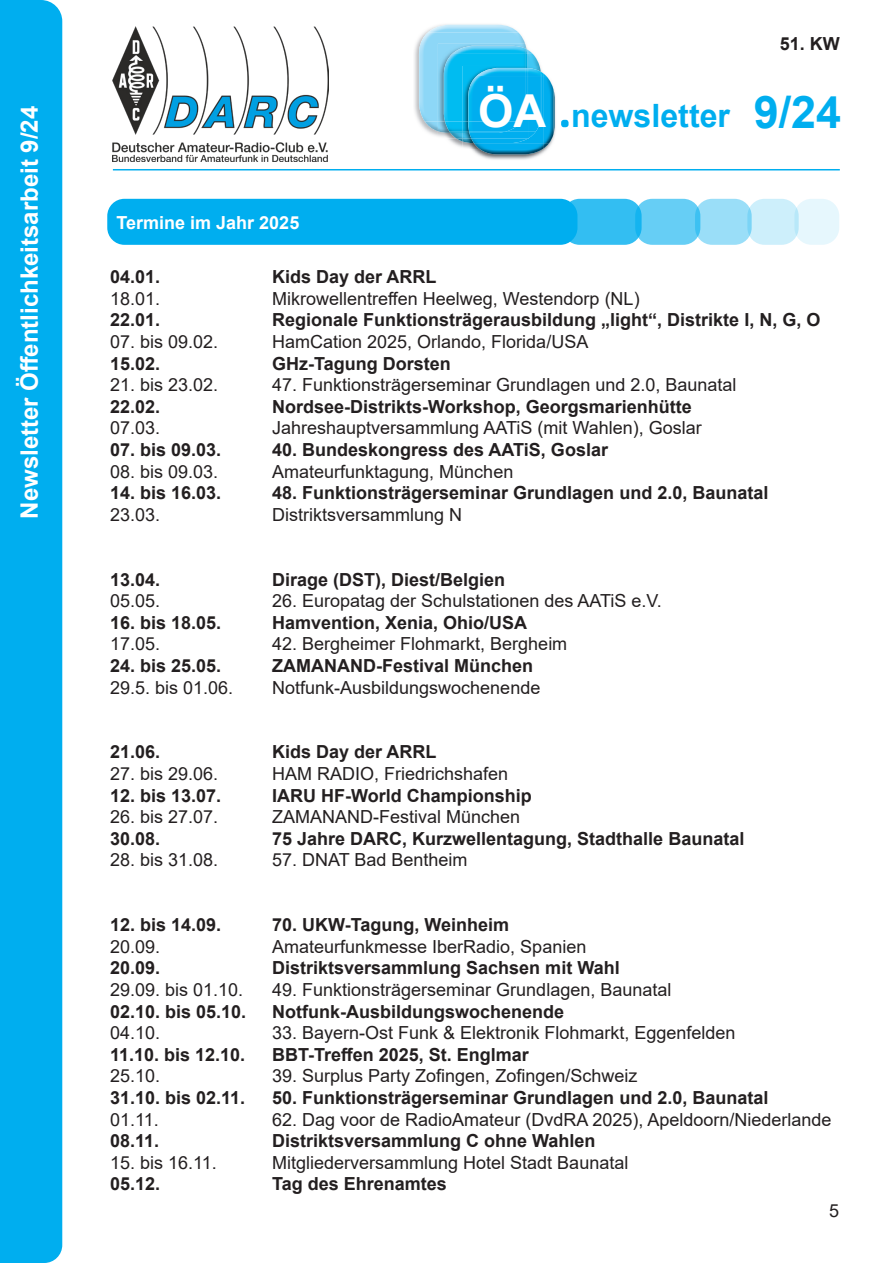
<style>
.page{position:relative;width:893px;height:1263px;background:#fff}
.page>*{position:absolute;margin:0;border:0;box-sizing:border-box;transform-origin:0 0}
.t1{font:700 45px "Arial";color:#00aeef}
.t2{font:700 32.1px "Arial";color:#00aeef}
.t3{font:700 24px "Arial";color:#fff}
.Text_OV-Info{font:18px "Arial";color:#231f20}
.Text_OV-Info-2{font:700 18px "Arial";color:#231f20}
.t4{font:700 18px "Arial";color:#fff}
.s1{font-size:45.45px;color:#fff}
</style>
<div class="page">
<div style="left:0;top:0;width:62px;height:1263px;background:#00aeef"></div>
<img style="left:113px;top:27px;width:215px;height:134px">
<hr style="left:113px;top:169px;width:727px;height:1px;background:#00aeef">
<img style="left:414px;top:24px;width:112px;height:112px">
<img style="left:419px;top:25px;width:100px;height:8px">
<svg style="left:425px;top:122px;width:13px;height:9px"></svg>
<img style="left:419px;top:33px;width:106px;height:89px">
<img style="left:448px;top:139px;width:14px;height:8px">
<img style="left:438px;top:44px;width:88px;height:78px">
<img style="left:444px;top:46px;width:82px;height:8px">
<img style="left:444px;top:54px;width:82px;height:68px">
<img style="left:471px;top:75px;width:85px;height:85px">
<img style="left:462px;top:66px;width:64px;height:56px">
<svg style="left:526px;top:49px;width:20px;height:27px"></svg>
<img style="left:477px;top:68px;width:49px;height:8px">
<svg style="left:450px;top:122px;width:21px;height:19px"></svg>
<img style="left:480px;top:89px;width:75px;height:65px">
<img style="left:474px;top:143px;width:69px;height:6px">
<img style="left:541px;top:76px;width:12px;height:67px">
<img style="left:471px;top:76px;width:70px;height:67px">
<img style="left:469px;top:132px;width:60px;height:7px">
<img style="left:469px;top:132px;width:36px;height:1px">
<img style="left:527px;top:76px;width:13px;height:56px">
<img style="left:468px;top:76px;width:59px;height:56px">
<img style="left:468px;top:76px;width:58px;height:46px">
<div style="left:561px;top:120px;width:7px;height:7px;background:#00aeef;border-radius:3px"></div>
<div style="left:107px;top:199px;width:470px;height:46px;background:#00aeef;border-radius:17px"></div>
<svg style="left:562px;top:199px;width:80px;height:46px;background:#2cbbf1"></svg>
<svg style="left:635px;top:199px;width:65px;height:46px;background:#61ccf4"></svg>
<svg style="left:695px;top:199px;width:57px;height:46px;background:#95dcf7"></svg>
<svg style="left:747px;top:199px;width:52px;height:46px;background:#c9edfa"></svg>
<div style="left:794px;top:199px;width:45px;height:46px;background:#e6f7fd;border-radius:17px"></div>
<h3 class="t3" style="left:13px;top:519px;width:414px;rotate:-90deg">Newsletter Öffentlichkeitsarbeit 9/24</h3>
<p class="t4" style="left:117px;top:210px;width:184px">Termine im Jahr 2025</p>
<h2 class="t2" style="left:478px;top:93px;width:253px"><span class="s1">ÖA</span> newsletter</h2>
<p class="Text_OV-Info-2" style="left:780px;top:31px;width:62px">51. KW</p>
<h1 class="t1" style="left:754px;top:81px;width:89px">9/24</h1>
<p class="Text_OV-Info-2" style="left:110px;top:264px;width:52px">04.01.</p>
<p class="Text_OV-Info-2" style="left:272px;top:264px;width:166px">Kids Day der ARRL</p>
<p class="Text_OV-Info" style="left:110px;top:286px;width:52px">18.01.</p>
<p class="Text_OV-Info" style="left:272px;top:286px;width:369px">Mikrowellentreffen Heelweg, Westendorp (NL)</p>
<p class="Text_OV-Info-2" style="left:110px;top:307px;width:52px">22.01.</p>
<p class="Text_OV-Info-2" style="left:272px;top:307px;width:550px">Regionale Funktionsträgerausbildung „light“, Distrikte I, N, G, O</p>
<p class="Text_OV-Info" style="left:110px;top:329px;width:110px">07. bis 09.02.</p>
<p class="Text_OV-Info" style="left:272px;top:329px;width:318px">HamCation 2025, Orlando, Florida/USA</p>
<p class="Text_OV-Info-2" style="left:110px;top:350px;width:52px">15.02.</p>
<p class="Text_OV-Info-2" style="left:272px;top:350px;width:180px">GHz-Tagung Dorsten</p>
<p class="Text_OV-Info" style="left:110px;top:372px;width:110px">21. bis 23.02.</p>
<p class="Text_OV-Info" style="left:272px;top:372px;width:466px">47. Funktionsträgerseminar Grundlagen und 2.0, Baunatal</p>
<p class="Text_OV-Info-2" style="left:110px;top:394px;width:52px">22.02.</p>
<p class="Text_OV-Info-2" style="left:272px;top:394px;width:421px">Nordsee-Distrikts-Workshop, Georgsmarienhütte</p>
<p class="Text_OV-Info" style="left:110px;top:416px;width:52px">07.03.</p>
<p class="Text_OV-Info" style="left:272px;top:416px;width:431px">Jahreshauptversammlung AATiS (mit Wahlen), Goslar</p>
<p class="Text_OV-Info-2" style="left:110px;top:437px;width:113px">07. bis 09.03.</p>
<p class="Text_OV-Info-2" style="left:272px;top:437px;width:337px">40. Bundeskongress des AATiS, Goslar</p>
<p class="Text_OV-Info" style="left:110px;top:459px;width:110px">08. bis 09.03.</p>
<p class="Text_OV-Info" style="left:272px;top:459px;width:243px">Amateurfunktagung, München</p>
<p class="Text_OV-Info-2" style="left:110px;top:480px;width:113px">14. bis 16.03.</p>
<p class="Text_OV-Info-2" style="left:272px;top:480px;width:498px">48. Funktionsträgerseminar Grundlagen und 2.0, Baunatal</p>
<p class="Text_OV-Info" style="left:110px;top:502px;width:52px">23.03.</p>
<p class="Text_OV-Info" style="left:272px;top:502px;width:192px">Distriktsversammlung N</p>
<p class="Text_OV-Info-2" style="left:110px;top:566px;width:52px">13.04.</p>
<p class="Text_OV-Info-2" style="left:272px;top:566px;width:235px">Dirage (DST), Diest/Belgien</p>
<p class="Text_OV-Info" style="left:110px;top:588px;width:52px">05.05.</p>
<p class="Text_OV-Info" style="left:272px;top:588px;width:391px">26. Europatag der Schulstationen des AATiS e.V.</p>
<p class="Text_OV-Info-2" style="left:110px;top:610px;width:113px">16. bis 18.05.</p>
<p class="Text_OV-Info-2" style="left:272px;top:610px;width:257px">Hamvention, Xenia, Ohio/USA</p>
<p class="Text_OV-Info" style="left:110px;top:632px;width:52px">17.05.</p>
<p class="Text_OV-Info" style="left:272px;top:632px;width:297px">42. Bergheimer Flohmarkt, Bergheim</p>
<p class="Text_OV-Info-2" style="left:110px;top:653px;width:113px">24. bis 25.05.</p>
<p class="Text_OV-Info-2" style="left:272px;top:653px;width:262px">ZAMANAND-Festival München</p>
<p class="Text_OV-Info" style="left:110px;top:675px;width:125px">29.5. bis 01.06.</p>
<p class="Text_OV-Info" style="left:272px;top:675px;width:270px">Notfunk-Ausbildungswochenende</p>
<p class="Text_OV-Info-2" style="left:110px;top:739px;width:52px">21.06.</p>
<p class="Text_OV-Info-2" style="left:272px;top:739px;width:166px">Kids Day der ARRL</p>
<p class="Text_OV-Info" style="left:110px;top:761px;width:110px">27. bis 29.06.</p>
<p class="Text_OV-Info" style="left:272px;top:761px;width:238px">HAM RADIO, Friedrichshafen</p>
<p class="Text_OV-Info-2" style="left:110px;top:782px;width:113px">12. bis 13.07.</p>
<p class="Text_OV-Info-2" style="left:272px;top:782px;width:261px">IARU HF-World Championship</p>
<p class="Text_OV-Info" style="left:110px;top:804px;width:110px">26. bis 27.07.</p>
<p class="Text_OV-Info" style="left:272px;top:804px;width:250px">ZAMANAND-Festival München</p>
<p class="Text_OV-Info-2" style="left:110px;top:826px;width:52px">30.08.</p>
<p class="Text_OV-Info-2" style="left:272px;top:826px;width:474px">75 Jahre DARC, Kurzwellentagung, Stadthalle Baunatal</p>
<p class="Text_OV-Info" style="left:110px;top:848px;width:110px">28. bis 31.08.</p>
<p class="Text_OV-Info" style="left:272px;top:848px;width:197px">57. DNAT Bad Bentheim</p>
<p class="Text_OV-Info-2" style="left:110px;top:912px;width:113px">12. bis 14.09.</p>
<p class="Text_OV-Info-2" style="left:272px;top:912px;width:238px">70. UKW-Tagung, Weinheim</p>
<p class="Text_OV-Info" style="left:110px;top:934px;width:52px">20.09.</p>
<p class="Text_OV-Info" style="left:272px;top:934px;width:316px">Amateurfunkmesse IberRadio, Spanien</p>
<p class="Text_OV-Info-2" style="left:110px;top:955px;width:52px">20.09.</p>
<p class="Text_OV-Info-2" style="left:272px;top:955px;width:349px">Distriktsversammlung Sachsen mit Wahl</p>
<p class="Text_OV-Info" style="left:110px;top:977px;width:135px">29.09. bis 01.10.</p>
<p class="Text_OV-Info" style="left:272px;top:977px;width:401px">49. Funktionsträgerseminar Grundlagen, Baunatal</p>
<p class="Text_OV-Info-2" style="left:110px;top:998px;width:138px">02.10. bis 05.10.</p>
<p class="Text_OV-Info-2" style="left:272px;top:998px;width:294px">Notfunk-Ausbildungswochenende</p>
<p class="Text_OV-Info" style="left:110px;top:1020px;width:52px">04.10.</p>
<p class="Text_OV-Info" style="left:272px;top:1020px;width:465px">33. Bayern-Ost Funk &amp; Elektronik Flohmarkt, Eggenfelden</p>
<p class="Text_OV-Info-2" style="left:110px;top:1042px;width:137px">11.10. bis 12.10.</p>
<p class="Text_OV-Info-2" style="left:272px;top:1042px;width:258px">BBT-Treffen 2025, St. Englmar</p>
<p class="Text_OV-Info" style="left:110px;top:1064px;width:52px">25.10.</p>
<p class="Text_OV-Info" style="left:272px;top:1064px;width:367px">39. Surplus Party Zofingen, Zofingen/Schweiz</p>
<p class="Text_OV-Info-2" style="left:110px;top:1085px;width:137px">31.10. bis 02.11.</p>
<p class="Text_OV-Info-2" style="left:272px;top:1085px;width:498px">50. Funktionsträgerseminar Grundlagen und 2.0, Baunatal</p>
<p class="Text_OV-Info" style="left:110px;top:1107px;width:50px">01.11.</p>
<p class="Text_OV-Info" style="left:272px;top:1107px;width:561px">62. Dag voor de RadioAmateur (DvdRA 2025), Apeldoorn/Niederlande</p>
<p class="Text_OV-Info-2" style="left:110px;top:1128px;width:51px">08.11.</p>
<p class="Text_OV-Info-2" style="left:272px;top:1128px;width:325px">Distriktsversammlung C ohne Wahlen</p>
<p class="Text_OV-Info" style="left:110px;top:1150px;width:108px">15. bis 16.11.</p>
<p class="Text_OV-Info" style="left:272px;top:1150px;width:358px">Mitgliederversammlung Hotel Stadt Baunatal</p>
<p class="Text_OV-Info-2" style="left:110px;top:1171px;width:52px">05.12.</p>
<p class="Text_OV-Info-2" style="left:272px;top:1171px;width:176px">Tag des Ehrenamtes</p>
<p class="Text_OV-Info" style="left:829px;top:1198px;width:12px">5</p>
</div>
